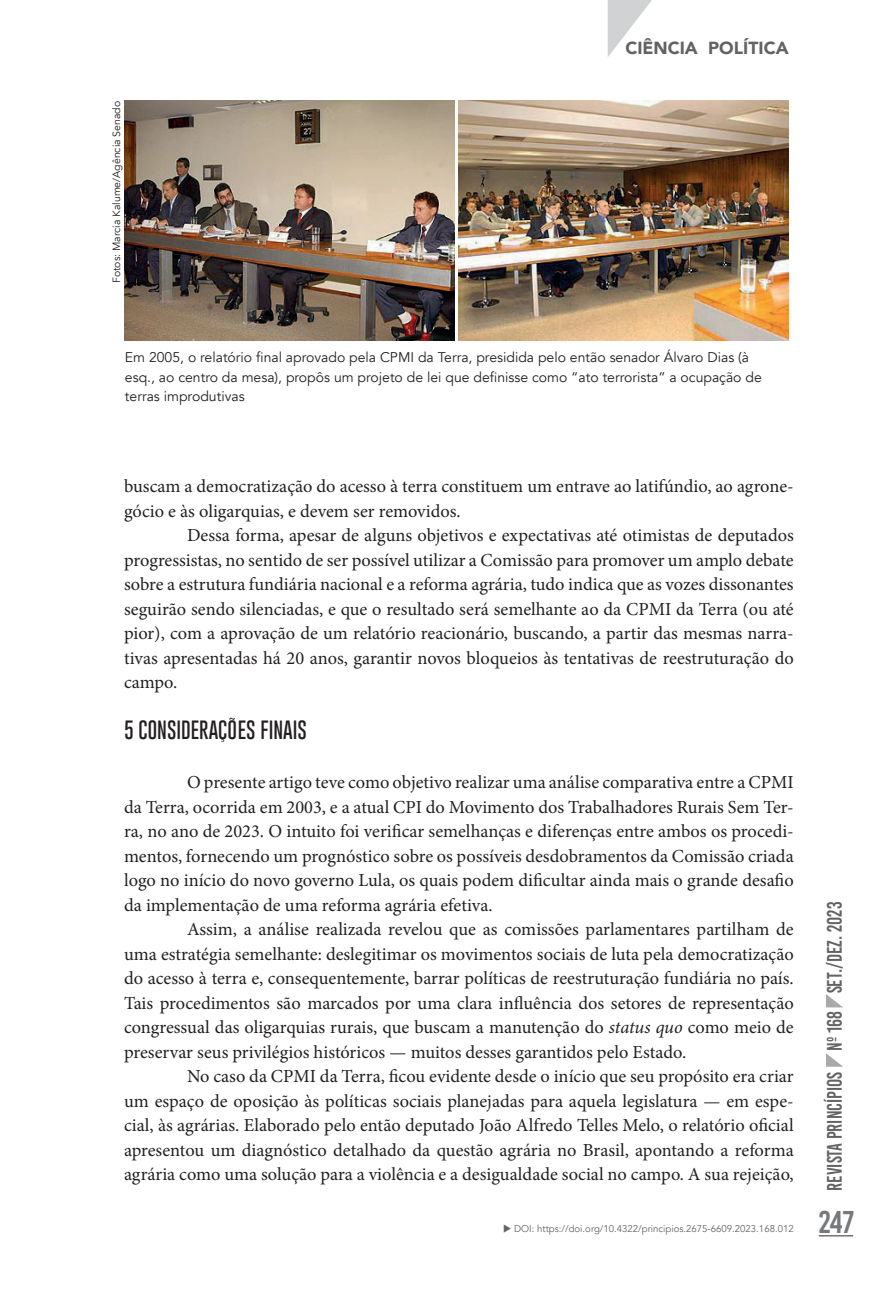
<style>
.page{position:relative;width:893px;height:1290px;background:#fff}
.page>*{position:absolute;margin:0;border:0;box-sizing:border-box;transform-origin:0 0}
.t1{font:31.5px "Bebas Kai";color:#76787b}
.t2{font:21px "Bebas Kai";color:#636366;scale:.9 1}
.t3{font:100 19.25px "Gobold";color:#231f20}
.t4{font:18.38px/24.5px "Minion Pro";color:#231f20;text-align:justify}
.t5{font:900 17.5px "Avenir";color:#636366}
.t6{font:14px/19.2px "Avenir";color:#231f20}
.t7{font:10.5px "Avenir";color:#231f20}
.t8{font:9.8px "Avenir";color:#636366}
.s1{font-style:italic}
</style>
<div class="page">
<hr style="left:819px;top:1235px;width:34px;height:1px;background:#76787b">
<svg style="left:826px;top:1053px;width:17px;height:14px"></svg>
<svg style="left:826px;top:994px;width:17px;height:13px"></svg>
<svg style="left:608px;top:0;width:44px;height:57px"></svg>
<img style="left:124px;top:101px;width:330px;height:239px">
<img style="left:458px;top:101px;width:331px;height:239px">
<p class="t7" style="left:110px;top:283px;width:184px;rotate:-90deg">Fotos: Marcia Kalume/Agência Senado</p>
<p class="t5" style="left:625px;top:33px;width:165px">CIÊNCIA POLÍTICA</p>
<p class="t6" style="left:125px;top:348px;width:638px">Em 2005, o relatório final aprovado pela CPMI da Terra, presidida pelo então senador Álvaro Dias (à esq., ao centro da mesa), propôs um projeto de lei que definisse como “ato terrorista” a ocupação de terras improdutivas</p>
<p class="t4" style="left:124px;top:474px;width:671px">buscam a democratização do acesso à terra constituem um entrave ao latifúndio, ao agrone&shy;gócio e às oligarquias, e devem ser removidos.</p>
<p class="t4" style="left:124px;top:523px;width:671px;text-indent:63px">Dessa forma, apesar de alguns objetivos e expectativas até otimistas de deputados progressistas, no sentido de ser possível utilizar a Comissão para promover um amplo debate sobre a estrutura fundiária nacional e a reforma agrária, tudo indica que as vozes dissonantes seguirão sendo silenciadas, e que o resultado será semelhante ao da CPMI da Terra (ou até pior), com a aprovação de um relatório reacionário, buscando, a partir das mesmas narra&shy;tivas apresentadas há 20 anos, garantir novos bloqueios às tentativas de reestruturação do campo.</p>
<p class="t3" style="left:124px;top:717px;width:184px">5 CONSIDERAÇÕES FINAIS</p>
<p class="t4" style="left:124px;top:770px;width:671px;text-indent:63px">O presente artigo teve como objetivo realizar uma análise comparativa entre a CPMI da Terra, ocorrida em 2003, e a atual CPI do Movimento dos Trabalhadores Rurais Sem Ter&shy;ra, no ano de 2023. O intuito foi verificar semelhanças e diferenças entre ambos os procedi&shy;mentos, fornecendo um prognóstico sobre os possíveis desdobramentos da Comissão criada logo no início do novo governo Lula, os quais podem dificultar ainda mais o grande desafio da implementação de uma reforma agrária efetiva.</p>
<p class="t4" style="left:124px;top:917px;width:671px;text-indent:63px">Assim, a análise realizada revelou que as comissões parlamentares partilham de uma estratégia semelhante: deslegitimar os movimentos sociais de luta pela democratização do acesso à terra e, consequentemente, barrar políticas de reestruturação fundiária no país.<br>Tais procedimentos são marcados por uma clara influência dos setores de representação congressual das oligarquias rurais, que buscam a manutenção do <span class="s1">status quo</span> como meio de preservar seus privilégios históricos — muitos desses garantidos pelo Estado.</p>
<p class="t4" style="left:124px;top:1064px;width:671px;text-indent:63px">No caso da CPMI da Terra, ficou evidente desde o início que seu propósito era criar um espaço de oposição às políticas sociais planejadas para aquela legislatura — em espe&shy;cial, às agrárias. Elaborado pelo então deputado João Alfredo Telles Melo, o relatório oficial apresentou um diagnóstico detalhado da questão agrária no Brasil, apontando a reforma agrária como uma solução para a violência e a desigualdade social no campo. A sua rejeição,</p>
<p class="t8" style="left:503px;top:1223px;width:292px">◆ DOI: https://doi.org/10.4322/principios.2675-6609.2023.168.012</p>
<p class="t2" style="left:823px;top:1191px;width:323px;rotate:-90deg">Revista Princípios nº 168 SET./Dez. 2023</p>
<h1 class="t1" style="left:819px;top:1205px;width:37px">247</h1>
</div>
